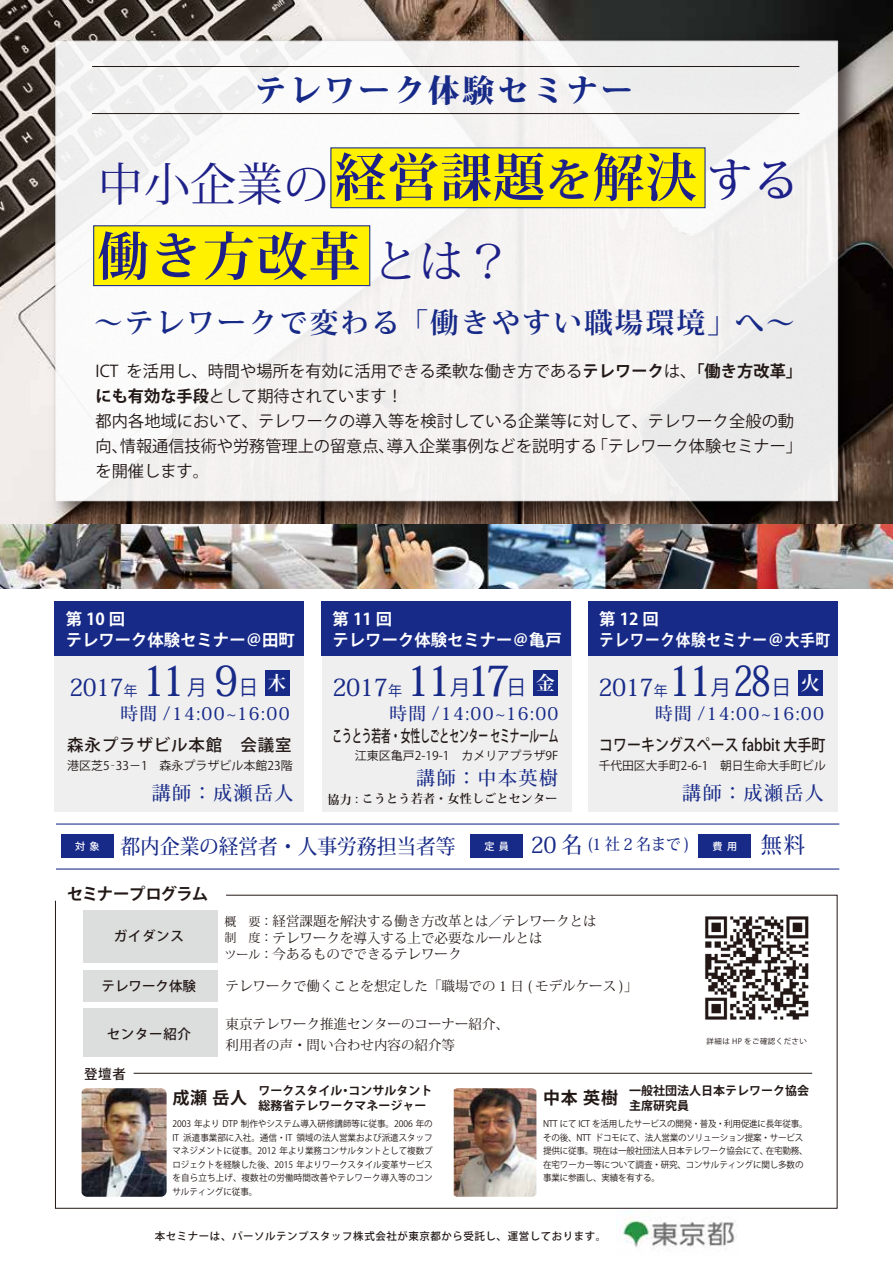
<style>
.page{position:relative;width:893px;height:1263px;background:#fff}
.page>*{position:absolute;margin:0;border:0;box-sizing:border-box;transform-origin:0 0}
.t1{font:700 51.75px/78.9px "Koz Min Pr 6 N";letter-spacing:.02em;color:#1d2088}
.t2{font:500 41.7px "Koz Min Pr 6 N";letter-spacing:-.12em;color:#172a88}
.t3{font:500 41.7px "Koz Min Pr 6 N";letter-spacing:-.12em;color:#172a88;scale:.95 1}
.t4{font:800 31.5px "Koz Min Pr 6 N";letter-spacing:.1em;color:#172a88}
.t5{font:700 28.05px "Koz Min Pr 6 N";letter-spacing:.075em;color:#172a88}
.t6{font:500 23.7px "Koz Min Pr 6 N";letter-spacing:-.025em;color:#172a88}
.t7{font:500 23.7px "Koz Min Pr 6 N";letter-spacing:-.025em;color:#172a88;scale:.95 1}
.t8{font:500 20.7px "Koz Min Pr 6 N";color:#172a88;scale:.95 1}
.t9{font:500 19.05px "Koz Min Pr 6 N";letter-spacing:.075em;color:#172a88}
.t10{font:500 17.7px "Koz Min Pr 6 N";letter-spacing:.075em;color:#172a88}
.t11{font:700 16.95px "Koz Go Pro";letter-spacing:.05em;color:#221815}
.t12{font:500 16.5px "Koz Go Pr 6 N";color:#221815;scale:.59 1}
.t13{font:500 16.5px "Koz Go Pr 6 N";color:#221815;scale:.85 1}
.t14{font:500 16.5px "Koz Go Pr 6 N";letter-spacing:.05em;color:#221815}
.t15{font:700 16.5px "Koz Go Pro";letter-spacing:-.05em;color:#221815}
.t16{font:700 16.35px/21.3px "Koz Go Pr 6 N";color:#fff}
.t17{font:700 16.35px/21.3px "Koz Go Pr 6 N";letter-spacing:.04em;color:#fff}
.t18{font:16.2px/25px "Koz Go Pr 6 N";letter-spacing:.005em;color:#221815}
.t19{font:13.5px/16.5px "Koz Min Pr 6 N";color:#221815}
.t20{font:500 13.5px "Koz Go Pro";letter-spacing:.05em;color:#221815}
.t21{font:500 13.5px "Koz Go Pro";color:#221815}
.t22{font:12px "Koz Go Pr 6 N";color:#221815}
.t23{font:700 12px/14.9px "Koz Go Pro";color:#221815}
.t24{font:700 12px "Koz Min Pr 6 N";letter-spacing:.02em;color:#221815}
.t25{font:500 10.5px "Koz Go Pro";letter-spacing:.05em;color:#221815}
.t26{font:500 10.05px "Koz Go Pro";color:#fff}
.t27{font:9px/13.5px "Koz Go Pro";letter-spacing:-.025em;color:#221815;text-align:justify;scale:.95 1}
.t28{font:7.5px "Koz Go Pr 6 N";letter-spacing:.05em;color:#221815}
.s1{font-size:45.6px}
.s2{font-weight:500;font-size:45.6px}
.s3{font-weight:400;font-size:45.6px}
.s4{font-weight:700}
.s5{font-family:"Koz Go Pr 6 N";font-weight:400;font-size:14.55px}
.s6{font-family:"Koz Go Pr 6 N";font-weight:400;font-size:21px}
.s7{font-weight:700;font-size:19.05px;color:#fff}
.s8{font-size:22.2px}
.s9{font-family:"Koz Min Pr 6 N";font-size:22.2px;color:#172a88}
.s10{font-size:12px}
</style>
<div class="page">
<img style="left:1px;top:0;width:890px;height:524px">
<img style="left:616px;top:1217px;width:121px;height:33px">
<svg style="left:55px;top:894px;width:783px;height:315px"></svg>
<hr style="left:134px;top:1073px;width:678px;height:1px;background:#221815">
<hr style="left:92px;top:113px;width:707px;height:1px;background:#221815">
<hr style="left:92px;top:66px;width:707px;height:1px;background:#221815">
<div style="left:61px;top:835px;width:52px;height:23px;background:#172a88"></div>
<div style="left:471px;top:835px;width:52px;height:23px;background:#172a88"></div>
<div style="left:699px;top:835px;width:52px;height:23px;background:#172a88"></div>
<div style="left:83px;top:910px;width:134px;height:53px;background:#dcdddd"></div>
<div style="left:83px;top:970px;width:134px;height:31px;background:#dcdddd"></div>
<div style="left:83px;top:1008px;width:134px;height:49px;background:#dcdddd"></div>
<div style="left:330px;top:147px;width:376px;height:61px;background:#fff100;border:1px solid #172a88"></div>
<div style="left:93px;top:225px;width:277px;height:61px;background:#fff100;border:1px solid #172a88"></div>
<img style="left:0;top:524px;width:893px;height:65px">
<hr style="left:56px;top:823px;width:783px;height:1px;background:#172a88">
<hr style="left:56px;top:868px;width:783px;height:1px;background:#172a88">
<div style="left:55px;top:601px;width:249px;height:211px;background:#efefef"></div>
<div style="left:322px;top:601px;width:250px;height:211px;background:#efefef"></div>
<div style="left:588px;top:601px;width:250px;height:211px;background:#efefef"></div>
<div style="left:265px;top:670px;width:24px;height:26px;background:#172a88"></div>
<div style="left:533px;top:670px;width:25px;height:26px;background:#172a88"></div>
<div style="left:798px;top:670px;width:25px;height:26px;background:#172a88"></div>
<div style="left:55px;top:601px;width:249px;height:55px;background:#172a88"></div>
<div style="left:321px;top:601px;width:250px;height:55px;background:#172a88"></div>
<div style="left:588px;top:601px;width:250px;height:55px;background:#172a88"></div>
<h3 class="t4" style="left:255px;top:73px;width:379px">テレワーク体験セミナー</h3>
<h1 class="t1" style="left:97px;top:139px;width:704px"><sub>中小企業の</sub>経営課題<span class="s1">を</span>解決<span class="s2">する</span>働き方改革<span class="s3">とは？</span></h1>
<h3 class="t5" style="left:94px;top:307px;width:702px">～テレワークで変わる「働きやすい職場環境」へ～</h3>
<h3 class="t18" style="left:96px;top:359px;width:708px">ICT を活用し、時間や場所を有効に活用できる柔軟な働き方である<span class="s4">テレワーク</span>は、<span class="s4">「働き方改革」にも有効な手段</span>として期待されています！<br>都内各地域において、テレワークの導入等を検討している企業等に対して、テレワーク全般の動向、情報通信技術や労務管理上の留意点、導入企業事例などを説明する「テレワーク体験セミナー」を開催します。</h3>
<h3 class="t16" style="left:66px;top:608px;width:231px">第10回<br>テレワーク体験セミナー＠田町</h3>
<h3 class="t16" style="left:333px;top:608px;width:231px">第11回<br>テレワーク体験セミナー＠亀戸</h3>
<h3 class="t17" style="left:599px;top:608px;width:232px">第12回<br>テレワーク体験セミナー＠大手町</h3>
<h3 class="t7" style="left:70px;top:674px;width:73px">2017<span class="s5">年</span></h3>
<h2 class="t3" style="left:142px;top:658px;width:153px">11<span class="s6">月</span> 9<span class="s6">日</span><span class="s7">木</span></h2>
<h3 class="t6" style="left:332px;top:674px;width:71px">2017<span class="s5">年</span></h3>
<h2 class="t2" style="left:406px;top:658px;width:150px">11<span class="s6">月</span>17<span class="s6">日</span><span class="s7">金</span></h2>
<h2 class="t2" style="left:668px;top:658px;width:153px">11<span class="s6">月</span>28<span class="s6">日</span><span class="s7">火</span></h2>
<h3 class="t6" style="left:598px;top:674px;width:71px">2017<span class="s5">年</span></h3>
<h3 class="t10" style="left:121px;top:703px;width:171px">時間 /14:00~16:00</h3>
<h3 class="t10" style="left:389px;top:703px;width:171px">時間 /14:00~16:00</h3>
<h3 class="t10" style="left:655px;top:703px;width:171px">時間 /14:00~16:00</h3>
<h3 class="t12" style="left:333px;top:726px;width:385px">こうとう若者・女性しごとセンター セミナールーム</h3>
<h3 class="t22" style="left:355px;top:749px;width:205px">江東区亀戸2-19-1　カメリアプラザ9F</h3>
<h3 class="t13" style="left:599px;top:735px;width:268px">コワーキングスペース fabbit 大手町</h3>
<h3 class="t22" style="left:599px;top:758px;width:228px">千代田区大手町2-6-1　朝日生命大手町ビル</h3>
<h3 class="t14" style="left:67px;top:735px;width:226px">森永プラザビル本館　会議室</h3>
<h3 class="t22" style="left:67px;top:758px;width:227px">港区芝5‐33－1　森永プラザビル本館23階</h3>
<h3 class="t9" style="left:152px;top:782px;width:143px">講師：成瀬岳人</h3>
<h3 class="t9" style="left:682px;top:782px;width:143px">講師：成瀬岳人</h3>
<h3 class="t9" style="left:416px;top:767px;width:143px">講師：中本英樹</h3>
<h3 class="t24" style="left:327px;top:792px;width:231px">協力 : こうとう若者・女性しごとセンター</h3>
<h3 class="t8" style="left:75px;top:835px;width:648px"><sup>対</sup> <sup>象</sup> 都内企業の経営者・人事労務担当者等　 <sup>定</sup> <sup>員</sup> <span class="s8">20 名</span> <sup>(1</sup> <sup>社</sup> <sup>2</sup> <sup>名まで</sup> <sup>)</sup></h3>
<p class="t26" style="left:713px;top:840px;width:94px">費 用 <span class="s9">無料</span></p>
<h3 class="t15" style="left:67px;top:883px;width:143px">セミナープログラム</h3>
<h3 class="t20" style="left:114px;top:927px;width:72px">ガイダンス</h3>
<h3 class="t21" style="left:102px;top:978px;width:96px">テレワーク体験</h3>
<h3 class="t20" style="left:107px;top:1025px;width:86px">センター紹介</h3>
<h3 class="t20" style="left:84px;top:1065px;width:43px">登壇者</h3>
<h3 class="t19" style="left:225px;top:913px;width:373px"><span class="s10">概　要：</span>経営課題を解決する働き方改革とは／テレワークとは<span class="s10">制　度：</span>テレワークを導入する上で必要なルールとは<br><span class="s10">ツール：</span>今あるものでできるテレワーク</h3>
<h3 class="t19" style="left:226px;top:978px;width:413px">テレワークで働くことを想定した「職場での 1 日 ( モデルケース )」</h3>
<h3 class="t19" style="left:226px;top:1013px;width:285px;line-height:21px">東京テレワーク推進センターのコーナー紹介、利用者の声・問い合わせ内容の紹介等</h3>
<p class="t28" style="left:707px;top:1037px;width:102px">詳細は HP をご確認ください</p>
<h3 class="t11" style="left:172px;top:1087px;width:76px">成瀬 岳人</h3>
<h3 class="t23" style="left:258px;top:1084px;width:176px">ワークスタイル・コンサルタント総務省テレワークマネージャー</h3>
<h3 class="t11" style="left:543px;top:1087px;width:76px">中本 英樹</h3>
<h3 class="t23" style="left:629px;top:1084px;width:182px">一般社団法人日本テレワーク協会主席研究員</h3>
<p class="t27" style="left:172px;top:1117px;width:276px">2003 年より DTP 制作やシステム導入研修講師等に従事。2006 年のIT 派遣事業部に入社。通信・IT 領域の法人営業および派遣スタッフマネジメントに従事。2012 年より業務コンサルタントとして複数プロジェクトを経験した後、2015 年よりワークスタイル変革サービスを自ら立ち上げ、複数社の労働時間改善やテレワーク導入等のコンサルティングに従事。</p>
<p class="t27" style="left:543px;top:1117px;width:280px;text-align:left">NTT にて ICT を活用したサービスの開発・普及・利用促進に長年従事。その後、NTT ドコモにて、法人営業のソリューション提案・サービス提供に従事。現在は一般社団法人日本テレワーク協会にて、在宅勤務、在宅ワーカー等について調査・研究、コンサルティングに関し多数の事業に参画し、実績を有する。</p>
<p class="t25" style="left:155px;top:1229px;width:453px">本セミナーは、パーソルテンプスタッフ株式会社が東京都から受託し、運営しております。</p>
</div>
